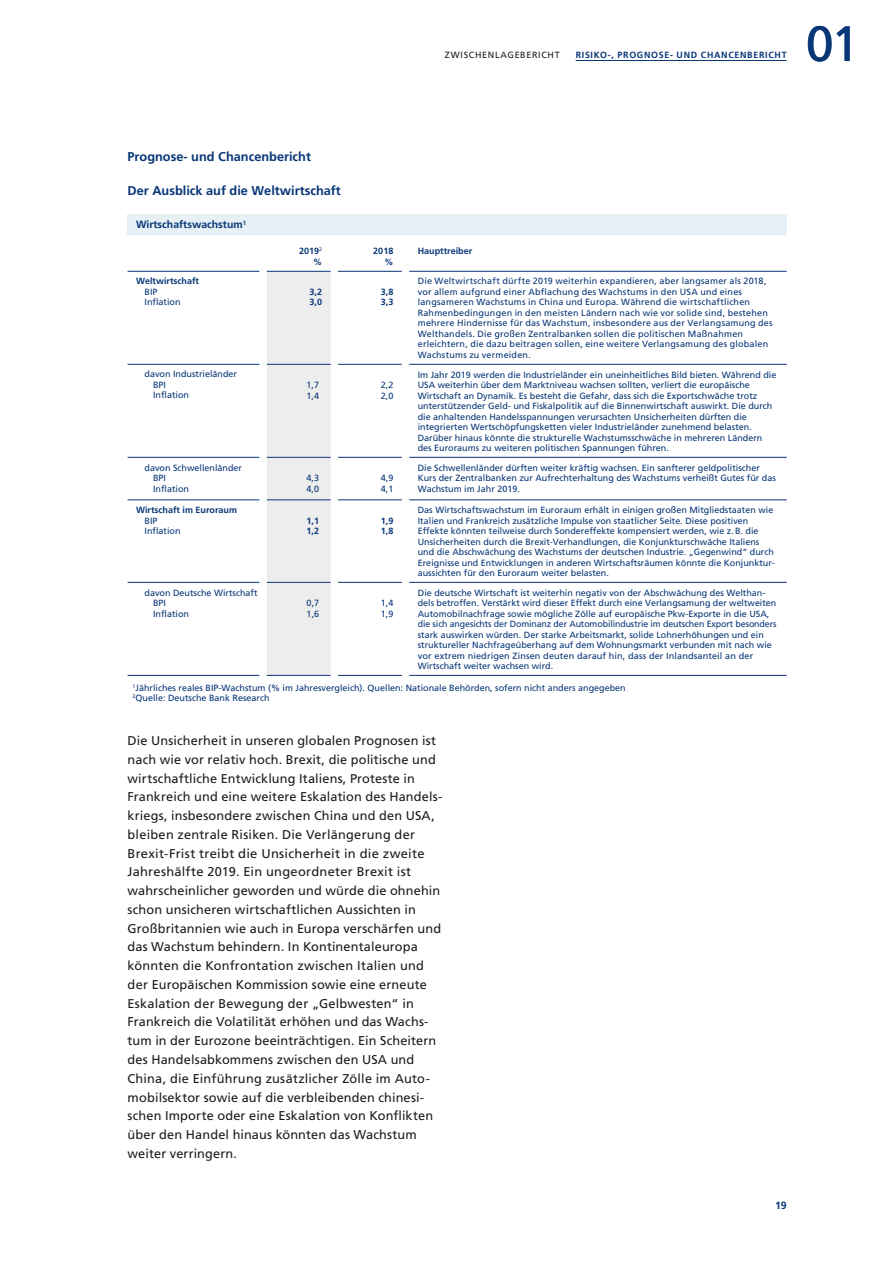
<style>
.page{position:relative;width:893px;height:1263px;background:#fff}
.page>*{position:absolute;margin:0;border:0;box-sizing:border-box;transform-origin:0 0}
.t1{font:49.5px "Frutiger LT";color:#083677}
.t2{font:12.75px/18.8px "Frutiger LT";letter-spacing:.01em;color:#1d1d1b}
.t3{font:700 12.75px "Frutiger LT";color:#083677}
.t4{font:700 10.5px "Frutiger LT";color:#083677}
.t5{font:9px/10.5px "Frutiger LT";color:#083677}
.t6{font:9px/10.5px "Frutiger LT";letter-spacing:.02em;color:#083677}
.t7{font:700 9px/10.5px "Frutiger LT";color:#083677}
.t8{font:700 9px "Frutiger LT";letter-spacing:.08em;color:#083677}
.t9{font:9px "Frutiger LT";letter-spacing:.075em;color:#1d1d1b}
</style>
<div class="page">
<hr style="left:576px;top:60px;width:211px;height:1px;background:#083677">
<div style="left:128px;top:214px;width:659px;height:21px;background:#e6f0f5"></div>
<svg style="left:128px;top:235px;width:659px;height:440px"></svg>
<svg style="left:128px;top:272px;width:131px;height:403px"></svg>
<div style="left:267px;top:272px;width:64px;height:403px;background:#ededed"></div>
<hr style="left:267px;top:499px;width:64px;height:1px;background:#083677">
<hr style="left:338px;top:499px;width:64px;height:1px;background:#083677">
<hr style="left:409px;top:499px;width:378px;height:1px;background:#083677">
<hr style="left:409px;top:582px;width:378px;height:1px;background:#083677">
<hr style="left:128px;top:675px;width:131px;height:1px;background:#083677">
<hr style="left:267px;top:675px;width:64px;height:1px;background:#083677">
<hr style="left:338px;top:675px;width:64px;height:1px;background:#083677">
<hr style="left:409px;top:675px;width:378px;height:1px;background:#083677">
<hr style="left:128px;top:271px;width:131px;height:1px;background:#083677">
<hr style="left:267px;top:271px;width:64px;height:1px;background:#083677">
<hr style="left:338px;top:271px;width:64px;height:1px;background:#083677">
<hr style="left:409px;top:271px;width:378px;height:1px;background:#083677">
<hr style="left:128px;top:499px;width:131px;height:1px;background:#083677">
<hr style="left:128px;top:364px;width:131px;height:1px;background:#083677">
<hr style="left:267px;top:364px;width:64px;height:1px;background:#083677">
<hr style="left:338px;top:364px;width:64px;height:1px;background:#083677">
<hr style="left:409px;top:364px;width:378px;height:1px;background:#083677">
<hr style="left:128px;top:457px;width:131px;height:1px;background:#083677">
<hr style="left:267px;top:457px;width:64px;height:1px;background:#083677">
<hr style="left:338px;top:457px;width:64px;height:1px;background:#083677">
<hr style="left:409px;top:457px;width:378px;height:1px;background:#083677">
<hr style="left:128px;top:582px;width:131px;height:1px;background:#083677">
<hr style="left:267px;top:582px;width:64px;height:1px;background:#083677">
<hr style="left:338px;top:582px;width:64px;height:1px;background:#083677">
<p class="t9" style="left:445px;top:49px;width:116px">ZWISCHENLAGEBERICHT</p>
<p class="t8" style="left:576px;top:49px;width:212px">RISIKO-, PROGNOSE- UND CHANCENBERICHT</p>
<h1 class="t1" style="left:806px;top:15px;width:54px">01</h1>
<h2 class="t3" style="left:128px;top:149px;width:185px">Prognose- und Chancenbericht</h2>
<h2 class="t3" style="left:128px;top:183px;width:215px">Der Ausblick auf die Weltwirtschaft</h2>
<p class="t4" style="left:136px;top:219px;width:112px">Wirtschaftswachstum<sup>1</sup></p>
<p class="t7" style="left:299px;top:246px;width:24px;text-align:right">2019<sup>2 </sup>%</p>
<p class="t7" style="left:373px;top:246px;width:22px;text-align:right">2018 %</p>
<p class="t7" style="left:418px;top:246px;width:56px">Haupttreiber</p>
<p class="t7" style="left:136px;top:276px;width:65px">Weltwirtschaft</p>
<p class="t5" style="left:145px;top:287px;width:38px">BIP<br>Inflation</p>
<p class="t7" style="left:310px;top:287px;width:14px">3,2<br>3,0</p>
<p class="t7" style="left:381px;top:287px;width:14px">3,8<br>3,3</p>
<p class="t6" style="left:418px;top:276px;width:356px">Die Weltwirtschaft dürfte 2019 weiterhin expandieren, aber langsamer als 2018, vor allem aufgrund einer Abflachung des Wachstums in den USA und eines langsameren Wachstums in China und Europa. Während die wirtschaftlichen Rahmenbedingungen in den meisten Ländern nach wie vor solide sind, bestehen mehrere Hindernisse für das Wachstum, insbesondere aus der Verlangsamung des Welthandels. Die großen Zentralbanken sollen die politischen Maßnahmen erleichtern, die dazu beitragen sollen, eine weitere Verlangsamung des globalen Wachstums zu vermeiden.</p>
<p class="t5" style="left:153px;top:369px;width:86px;text-indent:-9px">davon Industrieländer<br>BPI<br>Inflation</p>
<p class="t5" style="left:307px;top:380px;width:14px">1,7<br>1,4</p>
<p class="t5" style="left:381px;top:380px;width:14px">2,2<br>2,0</p>
<p class="t5" style="left:418px;top:369px;width:360px">Im Jahr 2019 werden die Industrieländer ein uneinheitliches Bild bieten. Während die USA weiterhin über dem Marktniveau wachsen sollten, verliert die europäische Wirtschaft an Dynamik. Es besteht die Gefahr, dass sich die Exportschwäche trotz unterstützender Geld- und Fiskalpolitik auf die Binnenwirtschaft auswirkt. Die durch die anhaltenden Handelsspannungen verursachten Unsicherheiten dürften die integrierten Wertschöpfungsketten vieler Industrieländer zunehmend belasten.<br>Darüber hinaus könnte die strukturelle Wachstumsschwäche in mehreren Ländern des Euroraums zu weiteren politischen Spannungen führen.</p>
<p class="t5" style="left:153px;top:462px;width:91px;text-indent:-9px">davon Schwellenländer<br>BPI<br>Inflation</p>
<p class="t5" style="left:307px;top:473px;width:14px">4,3<br>4,0</p>
<p class="t5" style="left:381px;top:473px;width:14px">4,9<br>4,1</p>
<p class="t5" style="left:418px;top:462px;width:360px">Die Schwellenländer dürften weiter kräftig wachsen. Ein sanfterer geldpolitischer<br>Kurs der Zentralbanken zur Aufrechterhaltung des Wachstums verheißt Gutes für das<br>Wachstum im Jahr 2019.</p>
<p class="t7" style="left:136px;top:505px;width:103px">Wirtschaft im Euroraum</p>
<p class="t5" style="left:145px;top:515px;width:38px">BIP<br>Inflation</p>
<p class="t7" style="left:307px;top:515px;width:14px">1,1<br>1,2</p>
<p class="t7" style="left:381px;top:515px;width:14px">1,9<br>1,8</p>
<p class="t5" style="left:418px;top:505px;width:359px">Das Wirtschaftswachstum im Euroraum erhält in einigen großen Mitgliedstaaten wie Italien und Frankreich zusätzliche Impulse von staatlicher Seite. Diese positiven Effekte könnten teilweise durch Sondereffekte kompensiert werden, wie z.B. die Unsicherheiten durch die Brexit-Verhandlungen, die Konjunkturschwäche Italiens und die Abschwächung des Wachstums der deutschen Industrie. „Gegenwind“ durch Ereignisse und Entwicklungen in anderen Wirtschaftsräumen könnte die Konjunktur&shy;aussichten für den Euroraum weiter belasten.</p>
<p class="t5" style="left:153px;top:587px;width:106px;text-indent:-9px">davon Deutsche Wirtschaft<br>BPI<br>Inflation</p>
<p class="t5" style="left:307px;top:598px;width:14px">0,7<br>1,6</p>
<p class="t5" style="left:381px;top:598px;width:14px">1,4<br>1,9</p>
<p class="t5" style="left:418px;top:587px;width:360px">Die deutsche Wirtschaft ist weiterhin negativ von der Abschwächung des Welthan&shy;dels betroffen. Verstärkt wird dieser Effekt durch eine Verlangsamung der weltweiten Automobilnachfrage sowie mögliche Zölle auf europäische Pkw-Exporte in die USA, die sich angesichts der Dominanz der Automobilindustrie im deutschen Export besonders stark auswirken würden. Der starke Arbeitsmarkt, solide Lohnerhöhungen und ein struktureller Nachfrageüberhang auf dem Wohnungsmarkt verbunden mit nach wie vor extrem niedrigen Zinsen deuten darauf hin, dass der Inlandsanteil an der Wirtschaft weiter wachsen wird.</p>
<p class="t5" style="left:132px;top:682px;width:495px"><sup>1</sup>Jährliches reales BIP-Wachstum (% im Jahresvergleich). Quellen: Nationale Behörden, sofern nicht anders angegeben<br><sup>2</sup>Quelle: Deutsche Bank Research</p>
<p class="t2" style="left:128px;top:731px;width:315px">Die Unsicherheit in unseren globalen Prognosen ist nach wie vor relativ hoch. Brexit, die politische und wirtschaftliche Entwicklung Italiens, Proteste in Frankreich und eine weitere Eskalation des Handels&shy;kriegs, insbesondere zwischen China und den USA, bleiben zentrale Risiken. Die Verlängerung der Brexit-Frist treibt die Unsicherheit in die zweite Jahreshälfte 2019. Ein ungeordneter Brexit ist wahrscheinlicher geworden und würde die ohnehin schon unsicheren wirtschaftlichen Aussichten in Großbritannien wie auch in Europa verschärfen und das Wachstum behindern. In Kontinentaleuropa könnten die Konfrontation zwischen Italien und der Europäischen Kommission sowie eine erneute Eskalation der Bewegung der „Gelbwesten“ in Frankreich die Volatilität erhöhen und das Wachs&shy;tum in der Eurozone beeinträchtigen. Ein Scheitern des Handelsabkommens zwischen den USA und China, die Einführung zusätzlicher Zölle im Auto&shy;mobilsektor sowie auf die verbleibenden chinesi&shy;schen Importe oder eine Eskalation von Konflikten über den Handel hinaus könnten das Wachstum weiter verringern.</p>
<p class="t4" style="left:775px;top:1199px;width:13px">19</p>
</div>
